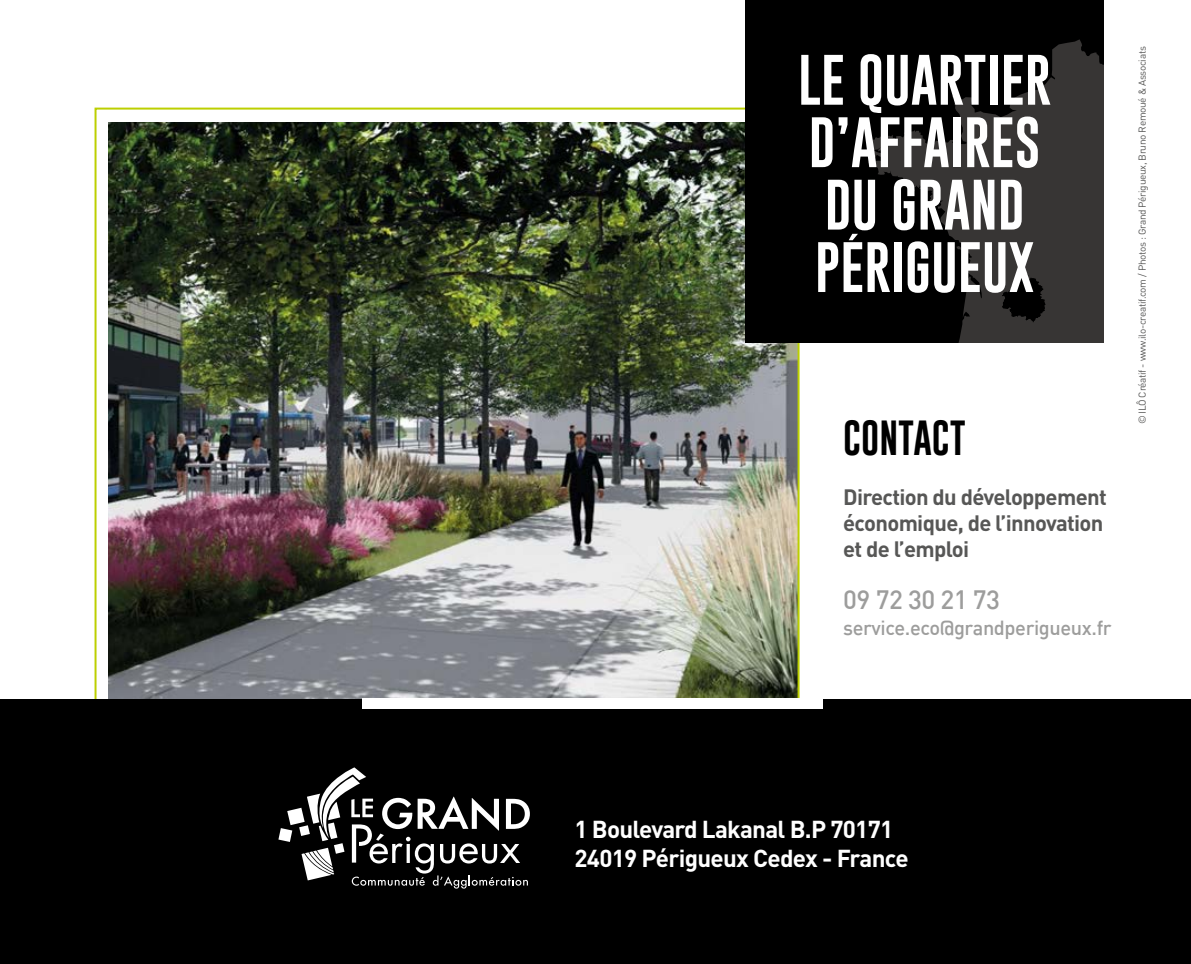
<style>
.page{position:relative;width:1191px;height:964px;background:#fff}
.page>*{position:absolute;margin:0;border:0;box-sizing:border-box;transform-origin:0 0}
.t1{font:52px/62.4px "Gobold";color:#fff;text-align:center}
.t2{font:36px "Gobold";color:#000}
.t3{font:500 26px "DIN";letter-spacing:-.02em;color:#9d9d9c}
.t4{font:700 24.2px/28.6px "DIN";letter-spacing:-.03em;color:#fff}
.t5{font:700 22px/26px "DIN";letter-spacing:-.03em;color:#575756}
.t6{font:500 20px "DIN";letter-spacing:-.02em;color:#9d9d9c}
.t7{font:10px "DIN";letter-spacing:-.03em;color:#575756}
</style>
<div class="page">
<img style="left:109px;top:122px;width:687px;height:577px">
<div style="left:0;top:699px;width:1190px;height:264px;background:#000"></div>
<div style="left:362px;top:698px;width:460px;height:10px;background:#fff"></div>
<svg style="left:287px;top:807px;width:17px;height:18px"></svg>
<svg style="left:299px;top:825px;width:11px;height:11px"></svg>
<svg style="left:278px;top:828px;width:14px;height:14px"></svg>
<svg style="left:301px;top:767px;width:229px;height:121px"></svg>
<div style="left:745px;top:0;width:358px;height:342px;background:#000"></div>
<svg style="left:868px;top:39px;width:235px;height:303px;fill:#373534"></svg>
<svg style="left:1001px;top:273px;width:44px;height:49px"></svg>
<h1 class="t1" style="left:798px;top:49px;width:255px">LE QUARTIER<br>D’AFFAIRES<br>DU GRAND<br>PÉRIGUEUX</h1>
<h2 class="t2" style="left:843px;top:414px;width:124px">CONTACT</h2>
<h3 class="t5" style="left:843px;top:483px;width:265px">Direction du développement économique, de l’innovation et de l’emploi</h3>
<h3 class="t3" style="left:843px;top:583px;width:158px">09 72 30 21 73</h3>
<h3 class="t6" style="left:843px;top:615px;width:270px">service.eco@grandperigueux.fr</h3>
<p class="t7" style="left:1135px;top:424px;width:379px;rotate:-90deg">© ILÔ Créatif - www.ilo-creatif.com / Photos : Grand Périgueux, Bruno Remoué &amp; Associats</p>
<h3 class="t4" style="left:574px;top:813px;width:335px">1 Boulevard Lakanal B.P 70171<br>24019 Périgueux Cedex - France</h3>
</div>
